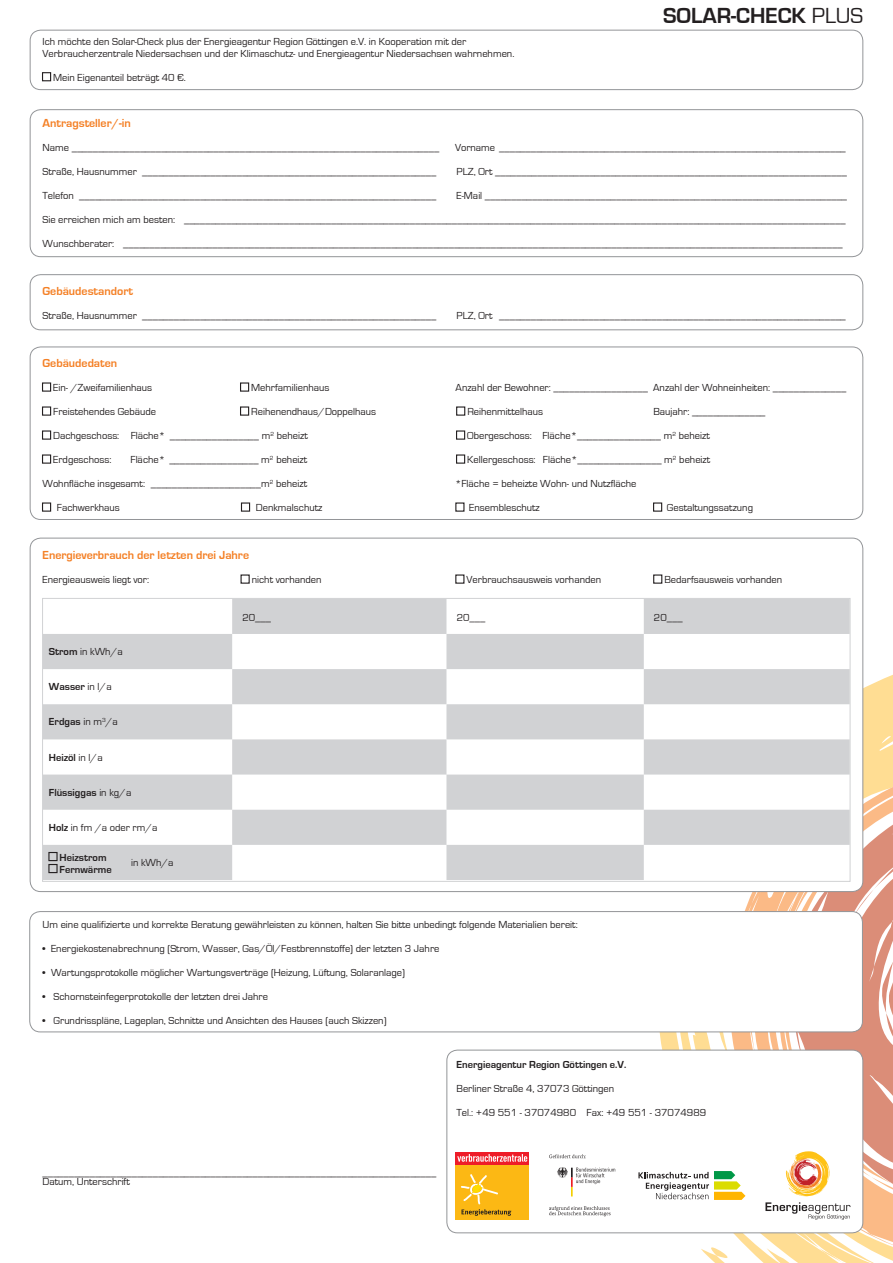
<style>
.page{position:relative;width:893px;height:1263px;background:#fff}
.page>*{position:absolute;margin:0;border:0;box-sizing:border-box;transform-origin:0 0}
.t1{font:700 22.5px "Eurostile";color:#231f20}
.t2{font:700 12px "Eurostile";color:#f47f24}
.t3{font:10.5px/9px "Eurostile";color:#231f20}
.t4{font:700 10.5px/12px "Eurostile";color:#231f20}
.s1{font-weight:400}
.s2{font-weight:700}
</style>
<div class="page">
<svg style="left:863px;top:675px;width:30px;height:112px;background:#fdde9a"></svg>
<div style="left:30px;top:30px;width:833px;height:60px;border:1px solid #939598;border-radius:11px"></div>
<div style="left:30px;top:109px;width:833px;height:148px;border:1px solid #939598;border-radius:11px"></div>
<div style="left:30px;top:274px;width:833px;height:56px;border:1px solid #939598;border-radius:11px"></div>
<div style="left:30px;top:347px;width:833px;height:173px;border:1px solid #939598;border-radius:11px"></div>
<div style="left:29px;top:911px;width:834px;height:121px;border:1px solid #939598;border-radius:11px"></div>
<svg style="left:557px;top:1167px;width:58px;height:29px"></svg>
<svg style="left:549px;top:1154px;width:37px;height:4px"></svg>
<svg style="left:549px;top:1206px;width:62px;height:10px"></svg>
<svg style="left:638px;top:787px;width:255px;height:476px"></svg>
<div style="left:456px;top:1165px;width:73px;height:54px;background:#fcb814"></div>
<svg style="left:461px;top:1174px;width:50px;height:42px"></svg>
<div style="left:456px;top:1152px;width:73px;height:13px;background:#ee1c28"></div>
<svg style="left:457px;top:1154px;width:70px;height:8px"></svg>
<div style="left:42px;top:382px;width:9px;height:10px;border:1px solid #231f20"></div>
<div style="left:240px;top:382px;width:9px;height:10px;border:1px solid #231f20"></div>
<div style="left:42px;top:406px;width:9px;height:10px;border:1px solid #231f20"></div>
<div style="left:240px;top:406px;width:9px;height:10px;border:1px solid #231f20"></div>
<div style="left:456px;top:406px;width:9px;height:10px;border:1px solid #231f20"></div>
<div style="left:42px;top:430px;width:9px;height:10px;border:1px solid #231f20"></div>
<div style="left:456px;top:430px;width:9px;height:10px;border:1px solid #231f20"></div>
<div style="left:42px;top:454px;width:9px;height:10px;border:1px solid #231f20"></div>
<div style="left:456px;top:454px;width:9px;height:10px;border:1px solid #231f20"></div>
<div style="left:42px;top:502px;width:9px;height:10px;border:1px solid #231f20"></div>
<div style="left:241px;top:502px;width:9px;height:10px;border:1px solid #231f20"></div>
<div style="left:653px;top:502px;width:9px;height:10px;border:1px solid #231f20"></div>
<div style="left:653px;top:574px;width:9px;height:10px;border:1px solid #231f20"></div>
<div style="left:42px;top:72px;width:9px;height:9px;border:1px solid #231f20"></div>
<svg style="left:44px;top:600px;width:804px;height:280px;fill:#d1d2d4"></svg>
<svg style="left:232px;top:634px;width:616px;height:105px"></svg>
<div style="left:48px;top:852px;width:10px;height:9px;border:1px solid #231f20"></div>
<div style="left:48px;top:864px;width:10px;height:9px;border:1px solid #231f20"></div>
<p class="t3" style="left:43px;top:36px;width:473px;line-height:12px">Ich möchte den Solar-Check plus der Energieagentur Region Göttingen e.V. in Kooperation mit der<br>Verbraucherzentrale Niedersachsen und der Klimaschutz- und Energieagentur Niedersachsen wahrnehmen.</p>
<p class="t3" style="left:53px;top:73px;width:134px">Mein Eigenanteil beträgt 40 €.</p>
<h1 class="t1" style="left:663px;top:3px;width:202px">SOLAR-CHECK <span class="s1">PLUS</span></h1>
<p class="t2" style="left:43px;top:117px;width:90px">Antragsteller/-in</p>
<p class="t3" style="left:43px;top:143px;width:398px">Name ______________________________________________________________________</p>
<p class="t3" style="left:455px;top:143px;width:392px">Vorname __________________________________________________________________</p>
<p class="t3" style="left:43px;top:167px;width:395px">Straße, Hausnummer ________________________________________________________</p>
<p class="t3" style="left:457px;top:167px;width:392px">PLZ, Ort ___________________________________________________________________</p>
<p class="t3" style="left:43px;top:191px;width:395px">Telefon ____________________________________________________________________</p>
<p class="t3" style="left:457px;top:191px;width:392px">E-Mail _____________________________________________________________________</p>
<p class="t3" style="left:43px;top:215px;width:805px">Sie erreichen mich am besten: ______________________________________________________________________________________________________________________________</p>
<p class="t3" style="left:43px;top:239px;width:801px">Wunschberater: _________________________________________________________________________________________________________________________________________</p>
<p class="t2" style="left:43px;top:285px;width:92px">Gebäudestandort</p>
<p class="t3" style="left:43px;top:311px;width:395px">Straße, Hausnummer ________________________________________________________</p>
<p class="t3" style="left:457px;top:311px;width:391px">PLZ, Ort __________________________________________________________________</p>
<p class="t2" style="left:43px;top:357px;width:76px">Gebäudedaten</p>
<p class="t3" style="left:53px;top:383px;width:100px">Ein- /Zweifamilienhaus</p>
<p class="t3" style="left:251px;top:383px;width:80px">Mehrfamilienhaus</p>
<p class="t3" style="left:456px;top:383px;width:392px">Anzahl der Bewohner: __________________ Anzahl der Wohneinheiten: ______________</p>
<p class="t3" style="left:53px;top:407px;width:104px">Freistehendes Gebäude</p>
<p class="t3" style="left:251px;top:407px;width:126px">Reihenendhaus/Doppelhaus</p>
<p class="t3" style="left:467px;top:407px;width:77px">Reihenmittelhaus</p>
<p class="t3" style="left:653px;top:407px;width:114px">Baujahr: ______________</p>
<p class="t3" style="left:53px;top:431px;width:256px">Dachgeschoss: Fläche* _________________ m<sup>2</sup> beheizt</p>
<p class="t3" style="left:467px;top:431px;width:244px">Obergeschoss: Fläche*________________ m<sup>2</sup> beheizt</p>
<p class="t3" style="left:53px;top:455px;width:60px">Erdgeschoss:</p>
<p class="t3" style="left:131px;top:455px;width:178px">Fläche* _________________ m<sup>2</sup> beheizt</p>
<p class="t3" style="left:467px;top:455px;width:244px">Kellergeschoss: Fläche*________________ m<sup>2</sup> beheizt</p>
<p class="t3" style="left:43px;top:479px;width:266px">Wohnfläche insgesamt: _____________________m<sup>2</sup> beheizt</p>
<p class="t3" style="left:455px;top:479px;width:183px">*Fläche = beheizte Wohn- und Nutzfläche</p>
<p class="t3" style="left:57px;top:503px;width:65px">Fachwerkhaus</p>
<p class="t3" style="left:256px;top:503px;width:68px">Denkmalschutz</p>
<p class="t3" style="left:469px;top:503px;width:72px">Ensembleschutz</p>
<p class="t3" style="left:667px;top:503px;width:88px">Gestaltungssatzung</p>
<p class="t2" style="left:43px;top:549px;width:208px">Energieverbrauch der letzten drei Jahre</p>
<p class="t3" style="left:43px;top:575px;width:108px">Energieausweis liegt vor:</p>
<p class="t3" style="left:252px;top:575px;width:71px">nicht vorhanden</p>
<p class="t3" style="left:467px;top:575px;width:136px">Verbrauchsausweis vorhanden</p>
<p class="t3" style="left:664px;top:575px;width:119px">Bedarfsausweis vorhanden</p>
<p class="t3" style="left:49px;top:647px;width:75px"><span class="s2">Strom</span> in kWh/a</p>
<p class="t4" style="left:49px;top:681px;width:64px">Wasser <span class="s1">in l/a</span></p>
<p class="t4" style="left:49px;top:716px;width:71px">Erdgas <span class="s1">in m</span><sup>3</sup><span class="s1">/a</span></p>
<p class="t4" style="left:49px;top:751px;width:55px">Heizöl <span class="s1">in l/a</span></p>
<p class="t4" style="left:49px;top:786px;width:84px">Flüssiggas <span class="s1">in kg/a</span></p>
<p class="t3" style="left:49px;top:823px;width:110px"><span class="s2">Holz</span> in fm /a oder rm/a</p>
<p class="t4" style="left:60px;top:851px;width:53px">Heizstrom<br>Fernwärme</p>
<p class="t3" style="left:131px;top:858px;width:44px">in kWh/a</p>
<p class="t3" style="left:242px;top:613px;width:30px">20___</p>
<p class="t3" style="left:457px;top:613px;width:30px">20___</p>
<p class="t3" style="left:654px;top:613px;width:30px">20___</p>
<p class="t3" style="left:43px;top:920px;width:537px">Um eine qualifizierte und korrekte Beratung gewährleisten zu können, halten Sie bitte unbedingt folgende Materialien bereit:</p>
<p class="t3" style="left:43px;top:944px;width:398px">• Energiekostenabrechnung (Strom, Wasser, Gas/Öl/Festbrennstoffe) der letzten 3 Jahre</p>
<p class="t3" style="left:43px;top:968px;width:364px">• Wartungsprotokolle möglicher Wartungsverträge (Heizung, Lüftung, Solaranlage)</p>
<p class="t3" style="left:43px;top:992px;width:227px">• Schornsteinfegerprotokolle der letzten drei Jahre</p>
<p class="t3" style="left:43px;top:1016px;width:346px">• Grundrisspläne, Lageplan, Schnitte und Ansichten des Hauses (auch Skizzen)</p>
<p class="t4" style="left:457px;top:1058px;width:171px">Energieagentur Region Göttingen e.V.</p>
<p class="t3" style="left:457px;top:1084px;width:159px">Berliner Straße 4, 37073 Göttingen</p>
<p class="t3" style="left:457px;top:1108px;width:251px">Tel.: +49 551 - 37074980 Fax: +49 551 - 37074989</p>
<p class="t3" style="left:43px;top:1168px;width:395px">___________________________________________________________________________<br>Datum, Unterschrift</p>
</div>
